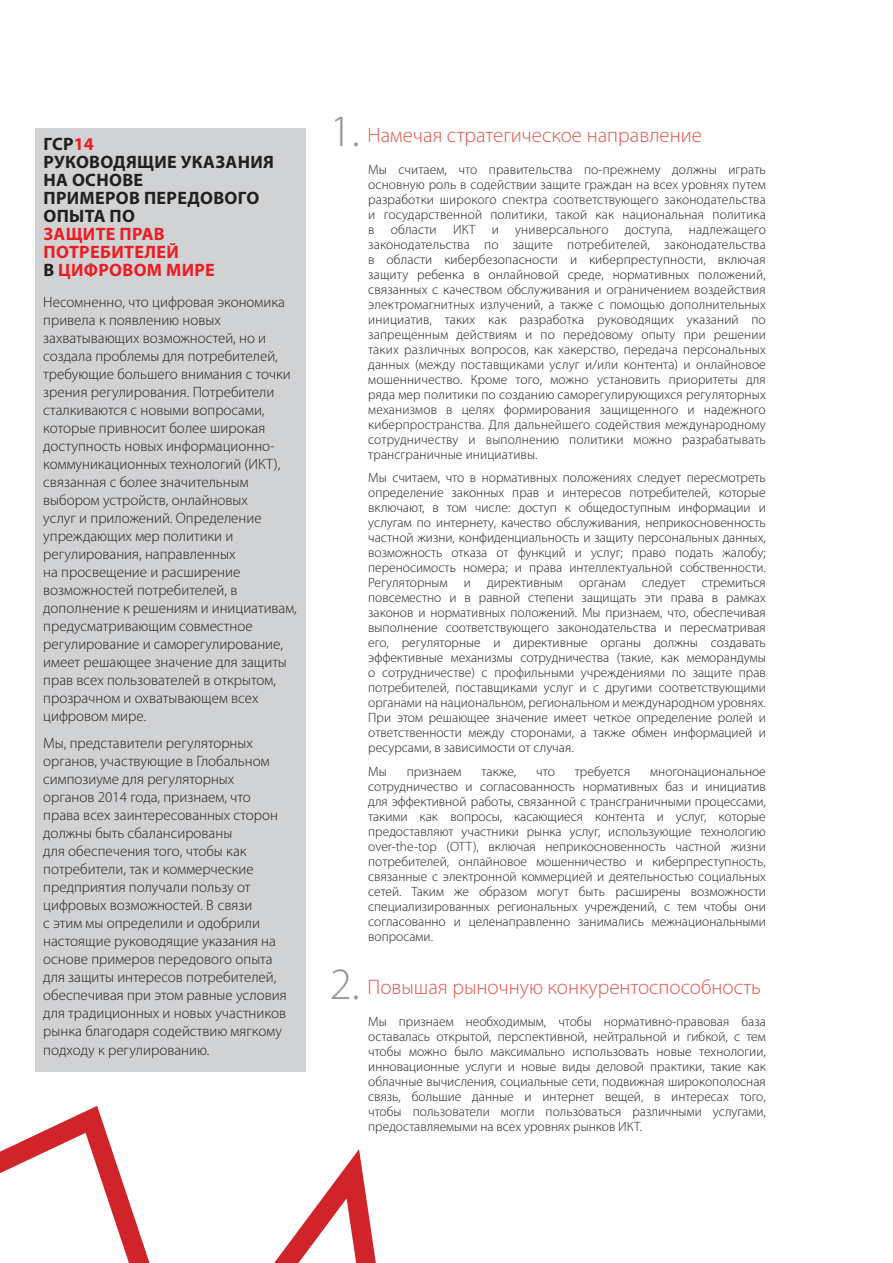
<style>
.page{position:relative;width:893px;height:1263px;background:#fff}
.page>*{position:absolute;margin:0;border:0;box-sizing:border-box;transform-origin:0 0}
.t1{font:300 21px "Myriad Pro";color:#e45551}
.t2{font:700 18px/18px "Myriad Pro";letter-spacing:.02em;color:#231f20}
.t3{font:700 18px/18px "Myriad Pro";letter-spacing:.02em;color:#ed1c24}
.t4{font:300 15px/18px "Myriad Pro";color:#231f20}
.t5{font:300 13.5px/15px "Myriad Pro";color:#231f20;text-align:justify}
.s1{color:#ed1c24}
.s2{color:#231f20}
.s3{font-size:45px;color:#939598}
</style>
<div class="page">
<div style="left:35px;top:128px;width:270px;height:943px;background:#d1d2d4"></div>
<svg style="left:0;top:1106px;width:376px;height:157px"></svg>
<h2 class="t2" style="left:43px;top:135px;width:232px">ГСР<span class="s1">14<br></span>Руководящие указания на основе<br>примеров передового опыта по</h2>
<h2 class="t3" style="left:43px;top:225px;width:173px">защите прав потребителей<br><span class="s2">в</span> цифровом мире</h2>
<p class="t4" style="left:43px;top:293px;width:255px">Несомненно, что цифровая экономика привела к появлению новых захватывающих возможностей, но и создала проблемы для потребителей, требующие большего внимания с точки зрения регулирования. Потребители сталкиваются с новыми вопросами, которые привносит более широкая доступность новых информационно&shy;коммуникационных технологий (ИКТ), связанная с более значительным выбором устройств, онлайновых<br>услуг и приложений. Определение упреждающих мер политики и регулирования, направленных<br>на просвещение и расширение возможностей потребителей, в дополнение к решениям и инициативам, предусматривающим совместное регулирование и саморегулирование, имеет решающее значение для защиты прав всех пользователей в открытом, прозрачном и охватывающем всех цифровом мире.</p>
<p class="t4" style="left:43px;top:733px;width:245px">Мы, представители регуляторных органов, участвующие в Глобальном симпозиуме для регуляторных органов 2014 года, признаем, что права всех заинтересованных сторон должны быть сбалансированы<br>для обеспечения того, чтобы как потребители, так и коммерческие предприятия получали пользу от цифровых возможностей. В связи<br>с этим мы определили и одобрили настоящие руководящие указания на основе примеров передового опыта для защиты интересов потребителей, обеспечивая при этом равные условия для традиционных и новых участников рынка благодаря содействию мягкому</p>
<p class="t4" style="left:43px;top:1041px;width:168px">подходу к регулированию.</p>
<h1 class="t1" style="left:330px;top:122px;width:374px"><span class="s3">1.</span> Намечая стратегическое направление</h1>
<p class="t5" style="left:368px;top:162px;width:399px">Мы считаем, что правительства по-прежнему должны играть основную роль в содействии защите граждан на всех уровнях путем разработки широкого спектра соответствующего законодательства и государственной политики, такой как национальная политика в области ИКТ и универсального доступа, надлежащего законодательства по защите потребителей, законодательства в области кибербезопасности и киберпреступности, включая защиту ребенка в онлайновой среде, нормативных положений, связанных с качеством обслуживания и ограничением воздействия электромагнитных излучений, а также с помощью дополнительных инициатив, таких как разработка руководящих указаний по запрещенным действиям и по передовому опыту при решении таких различных вопросов, как хакерство, передача персональных данных (между поставщиками услуг и/или контента) и онлайновое мошенничество. Кроме того, можно установить приоритеты для ряда мер политики по созданию саморегулирующихся регуляторных механизмов в целях формирования защищенного и надежного киберпространства. Для дальнейшего содействия международному сотрудничеству и выполнению политики можно разрабатывать трансграничные инициативы.</p>
<p class="t5" style="left:368px;top:470px;width:399px">Мы считаем, что в нормативных положениях следует пересмотреть определение законных прав и интересов потребителей, которые включают, в том числе: доступ к общедоступным информации и услугам по интернету, качество обслуживания, неприкосновенность частной жизни, конфиденциальность и защиту персональных данных, возможность отказа от функций и услуг; право подать жалобу; переносимость номера; и права интеллектуальной собственности.<br>Регуляторным и директивным органам следует стремиться повсеместно и в равной степени защищать эти права в рамках законов и нормативных положений. Мы признаем, что, обеспечивая выполнение соответствующего законодательства и пересматривая его, регуляторные и директивные органы должны создавать эффективные механизмы сотрудничества (такие, как меморандумы о сотрудничестве) с профильными учреждениями по защите прав потребителей, поставщиками услуг и с другими соответствующими органами на национальном, региональном и международном уровнях.<br>При этом решающее значение имеет четкое определение ролей и ответственности между сторонами, а также обмен информацией и ресурсами, в зависимости от случая.</p>
<p class="t5" style="left:368px;top:764px;width:20px">Мы</p>
<p class="t5" style="left:407px;top:764px;width:56px">признаем</p>
<p class="t5" style="left:482px;top:764px;width:36px">также,</p>
<p class="t5" style="left:536px;top:764px;width:20px">что</p>
<p class="t5" style="left:575px;top:764px;width:57px">требуется</p>
<p class="t5" style="left:368px;top:764px;width:399px;text-indent:282px">многонациональное сотрудничество и согласованность нормативных баз и инициатив для эффективной работы, связанной с трансграничными процессами, такими как вопросы, касающиеся контента и услуг, которые предоставляют участники рынка услуг, использующие технологию over-the-top (OTT), включая неприкосновенность частной жизни потребителей, онлайновое мошенничество и киберпреступность, связанные с электронной коммерцией и деятельностью социальных сетей. Таким же образом могут быть расширены возможности специализированных региональных учреждений, с тем чтобы они согласованно и целенаправленно занимались межнациональными вопросами.</p>
<h1 class="t1" style="left:330px;top:975px;width:433px"><span class="s3">2.</span> Повышая рыночную конкурентоспособность</h1>
<p class="t5" style="left:368px;top:1014px;width:399px">Мы признаем необходимым, чтобы нормативно-правовая база оставалась открытой, перспективной, нейтральной и гибкой, с тем чтобы можно было максимально использовать новые технологии, инновационные услуги и новые виды деловой практики, такие как облачные вычисления, социальные сети, подвижная широкополосная связь, большие данные и интернет вещей, в интересах того, чтобы пользователи могли пользоваться различными услугами, предоставляемыми на всех уровнях рынков ИКТ.</p>
</div>
